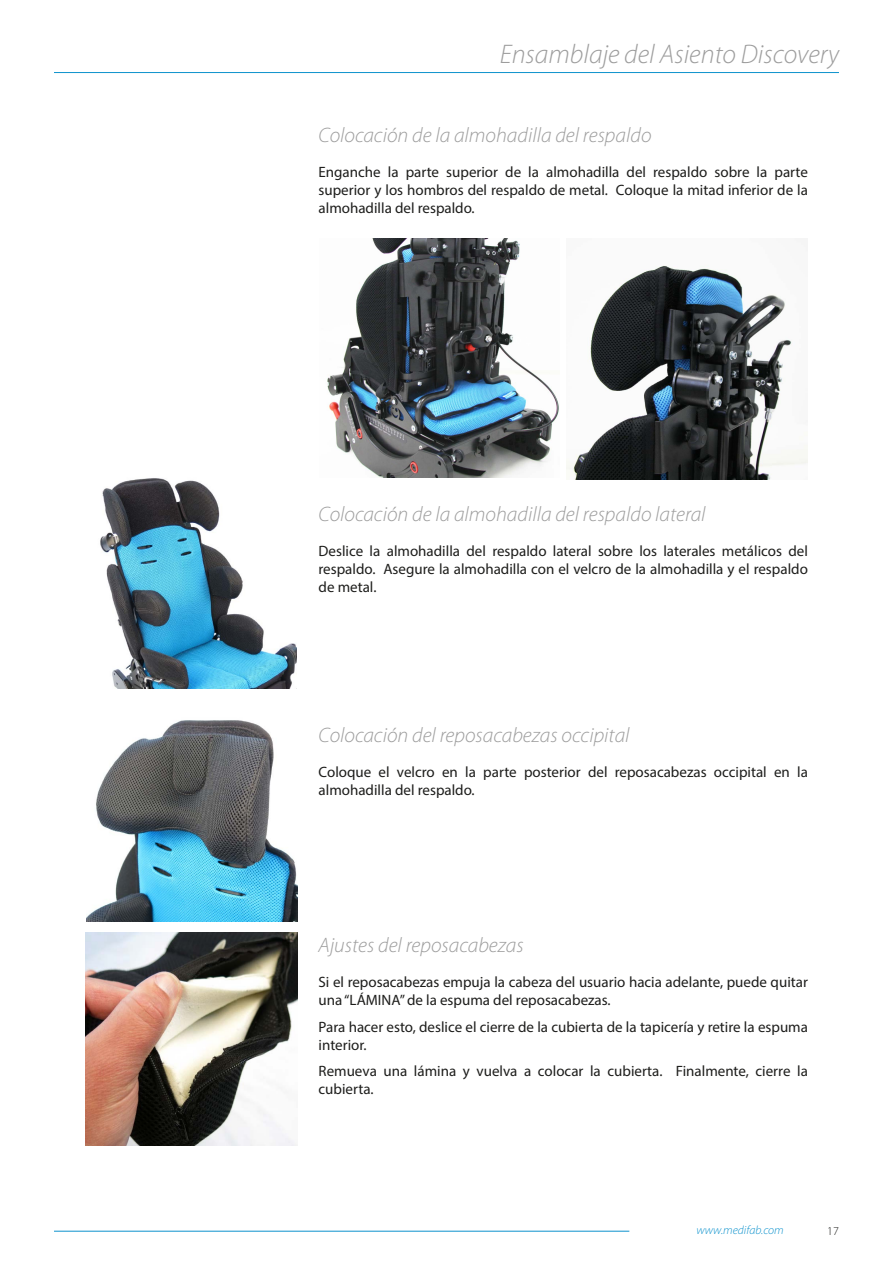
<style>
.page{position:relative;width:893px;height:1263px;background:#fff}
.page>*{position:absolute;margin:0;border:0;box-sizing:border-box;transform-origin:0 0}
.t1{font:italic 300 27px "Myriad Pro";color:#9d9d9d}
.t2{font:italic 300 21px "Myriad Pro";color:#9d9d9d}
.t3{font:15px/18px "Myriad Pro";color:#1d1d1b}
.t4{font:italic 300 12px "Myriad Pro";color:#0d92cd}
.t5{font:300 12px "Myriad Pro";color:#1d1d1b}
</style>
<div class="page">
<hr style="left:0;top:72px;width:839px;height:1px;background:#0d92cd">
<div style="left:0;top:54px;width:54px;height:64px;background:#fff"></div>
<hr style="left:54px;top:1231px;width:575px;height:1px;background:#0d92cd">
<img style="left:567px;top:265px;width:241px;height:215px">
<img style="left:327px;top:238px;width:232px;height:240px">
<img style="left:100px;top:478px;width:197px;height:210px">
<img style="left:86px;top:720px;width:211px;height:202px">
<img style="left:85px;top:932px;width:213px;height:213px">
<h1 class="t1" style="left:500px;top:38px;width:341px">Ensamblaje del Asiento Discovery</h1>
<h2 class="t2" style="left:319px;top:123px;width:334px">Colocación de la almohadilla del respaldo</h2>
<p class="t3" style="left:319px;top:163px;width:491px;text-align:justify">Enganche la parte superior de la almohadilla del respaldo sobre la parte superior y los hombros del respaldo de metal. Coloque la mitad inferior de la almohadilla del respaldo.</p>
<h2 class="t2" style="left:319px;top:501px;width:389px">Colocación de la almohadilla del respaldo lateral</h2>
<p class="t3" style="left:319px;top:541px;width:491px;text-align:justify">Deslice la almohadilla del respaldo lateral sobre los laterales metálicos del respaldo. Asegure la almohadilla con el velcro de la almohadilla y el respaldo de metal.</p>
<h2 class="t2" style="left:319px;top:722px;width:312px">Colocación del reposacabezas occipital</h2>
<p class="t3" style="left:319px;top:763px;width:491px">Coloque el velcro en la parte posterior del reposacabezas occipital en la almohadilla del respaldo.</p>
<h2 class="t2" style="left:319px;top:933px;width:207px">Ajustes del reposacabezas</h2>
<p class="t3" style="left:319px;top:973px;width:491px">Si el reposacabezas empuja la cabeza del usuario hacia adelante, puede quitar una “LÁMINA” de la espuma del reposacabezas.</p>
<p class="t3" style="left:319px;top:1017px;width:491px">Para hacer esto, deslice el cierre de la cubierta de la tapicería y retire la espuma interior.</p>
<p class="t3" style="left:319px;top:1062px;width:491px">Remueva una lámina y vuelva a colocar la cubierta. Finalmente, cierre la cubierta.</p>
<p class="t4" style="left:696px;top:1223px;width:89px">www.medifab.com</p>
<p class="t5" style="left:827px;top:1224px;width:13px">17</p>
</div>
